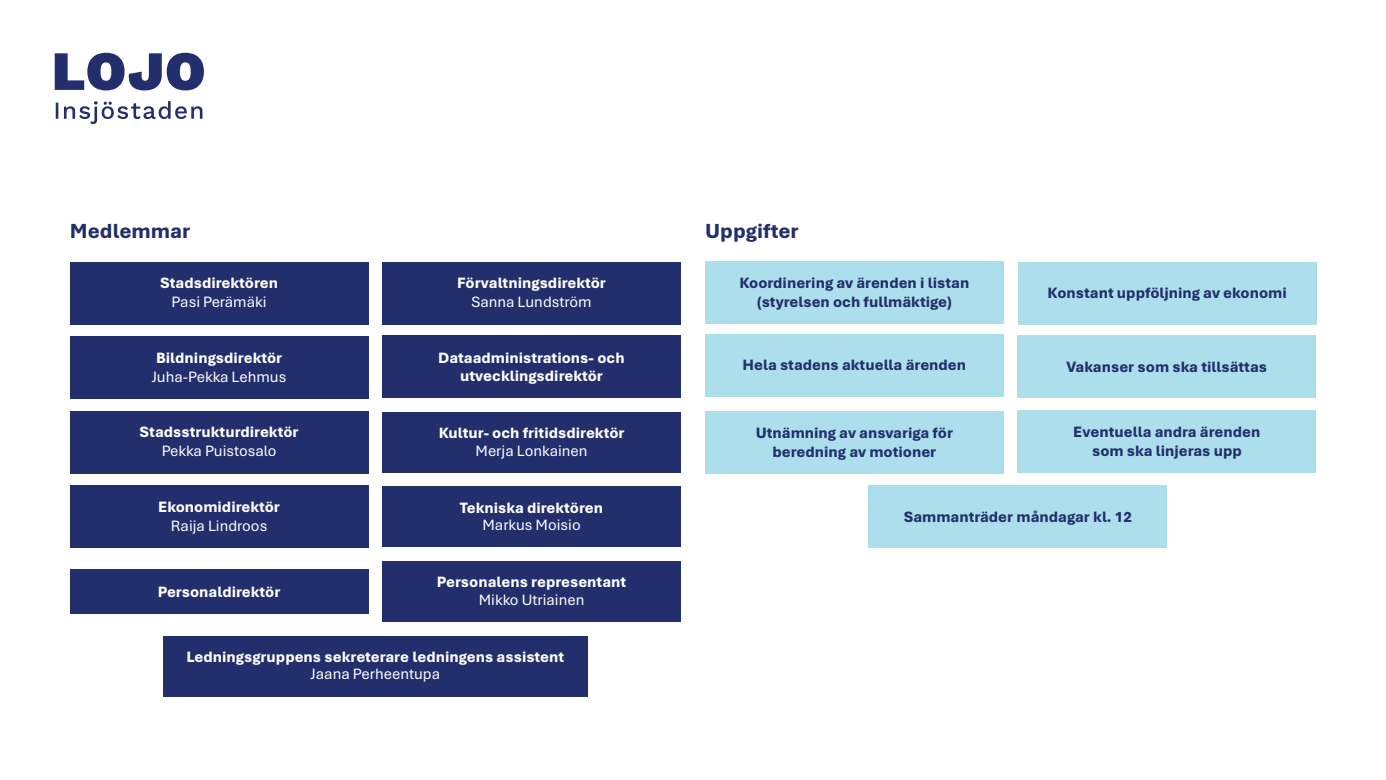
<style>
.page{position:relative;width:1386px;height:780px;background:#fff}
.page>*{position:absolute;margin:0;border:0;box-sizing:border-box;transform-origin:0 0}
.t1{font:800 21.44px "Aptos";color:#232e6d}
.t2{font:800 15.75px/17.5px "Aptos";color:#fff;text-align:center}
.t3{font:800 15.75px/18.9px "Aptos";color:#232e6d;text-align:center}
.t4{font:15.75px "Aptos";color:#fff}
.s1{font-weight:400}
</style>
<div class="page">
<svg style="left:55px;top:53px;width:149px;height:71px"></svg>
<div style="left:163px;top:635px;width:424px;height:61px;background:#232e6d"></div>
<div style="left:70px;top:262px;width:298px;height:62px;background:#232e6d"></div>
<div style="left:382px;top:262px;width:298px;height:62px;background:#232e6d"></div>
<div style="left:70px;top:337px;width:298px;height:61px;background:#232e6d"></div>
<div style="left:70px;top:411px;width:298px;height:62px;background:#232e6d"></div>
<div style="left:382px;top:412px;width:298px;height:60px;background:#232e6d"></div>
<div style="left:70px;top:485px;width:298px;height:62px;background:#232e6d"></div>
<div style="left:382px;top:486px;width:298px;height:61px;background:#232e6d"></div>
<div style="left:70px;top:569px;width:298px;height:44px;background:#232e6d"></div>
<div style="left:382px;top:561px;width:298px;height:60px;background:#232e6d"></div>
<div style="left:382px;top:336px;width:298px;height:62px;background:#232e6d"></div>
<div style="left:705px;top:261px;width:298px;height:62px;background:#acdeec"></div>
<div style="left:705px;top:334px;width:298px;height:62px;background:#acdeec"></div>
<div style="left:705px;top:411px;width:298px;height:62px;background:#acdeec"></div>
<div style="left:1018px;top:262px;width:298px;height:62px;background:#acdeec"></div>
<div style="left:1017px;top:335px;width:298px;height:62px;background:#acdeec"></div>
<div style="left:1017px;top:410px;width:298px;height:62px;background:#acdeec"></div>
<div style="left:868px;top:485px;width:298px;height:62px;background:#acdeec"></div>
<p class="t1" style="left:70px;top:216px;width:122px">Medlemmar</p>
<p class="t1" style="left:705px;top:216px;width:95px">Uppgifter</p>
<p class="t2" style="left:160px;top:273px;width:119px">Stadsdirektören</p>
<p class="t4" style="left:172px;top:291px;width:96px">Pasi Perämäki</p>
<p class="t2" style="left:457px;top:273px;width:150px">Förvaltningsdirektör</p>
<p class="t4" style="left:471px;top:291px;width:122px">Sanna Lundström</p>
<p class="t3" style="left:739px;top:272px;width:231px">Koordinering av ärenden i listan (styrelsen och fullmäktige)</p>
<p class="t2" style="left:156px;top:348px;width:128px">Bildningsdirektör</p>
<p class="t4" style="left:152px;top:365px;width:136px">Juha-Pekka Lehmus</p>
<p class="t2" style="left:438px;top:347px;width:188px;line-height:18.9px">Dataadministrations- och utvecklingsdirektör</p>
<p class="t3" style="left:742px;top:355px;width:225px">Hela stadens aktuella ärenden</p>
<p class="t2" style="left:140px;top:422px;width:160px">Stadsstrukturdirektör</p>
<p class="t4" style="left:162px;top:440px;width:116px">Pekka Puistosalo</p>
<p class="t2" style="left:439px;top:423px;width:187px">Kultur- och fritidsdirektör<br><span class="s1">Merja Lonkainen</span></p>
<p class="t3" style="left:755px;top:422px;width:199px">Utnämning av ansvariga för beredning av motioner</p>
<p class="t3" style="left:1047px;top:283px;width:241px">Konstant uppföljning av ekonomi</p>
<p class="t3" style="left:1066px;top:356px;width:202px">Vakanser som ska tillsättas</p>
<p class="t3" style="left:1073px;top:422px;width:188px">Eventuella andra ärenden som ska linjeras upp</p>
<p class="t2" style="left:158px;top:497px;width:123px">Ekonomidirektör</p>
<p class="t4" style="left:171px;top:514px;width:98px">Raija Lindroos</p>
<p class="t2" style="left:460px;top:497px;width:145px">Tekniska direktören<br><span class="s1">Markus Moisio</span></p>
<p class="t2" style="left:158px;top:581px;width:124px">Personaldirektör</p>
<p class="t2" style="left:437px;top:572px;width:191px">Personalens representant<br><span class="s1">Mikko Utriainen</span></p>
<p class="t2" style="left:186px;top:646px;width:379px">Ledningsgruppens sekreterare ledningens assistent<br><span class="s1">Jaana Perheentupa</span></p>
<p class="t3" style="left:903px;top:506px;width:229px">Sammanträder måndagar kl. 12</p>
</div>
